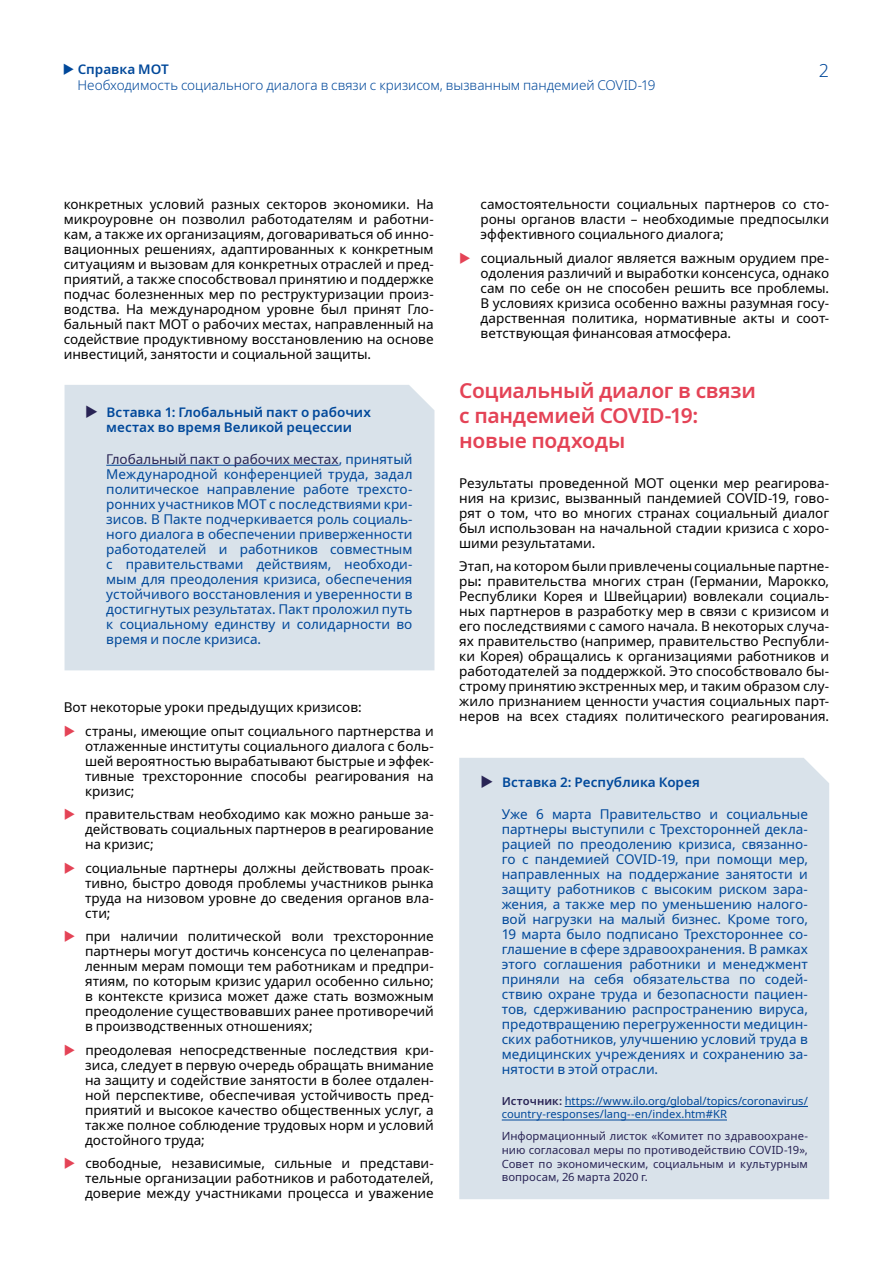
<style>
.page{position:relative;width:893px;height:1263px;background:#fff}
.page>*{position:absolute;margin:0;border:0;box-sizing:border-box;transform-origin:0 0}
.t1{font:600 21px/25.2px "Noto Sans";letter-spacing:-.015em;color:#e44356}
.t2{font:300 18px "Noto Sans";color:#00489a}
.t3{font:13.5px/15px "Noto Sans";letter-spacing:-.005em;color:#000;text-align:justify}
.t4{font:13.5px/15px "Noto Sans";color:#00489a;text-align:justify}
.t5{font:600 13.5px/15px "Noto Sans";color:#00489a}
.t6{font:300 13.5px "Noto Sans";letter-spacing:-.005em;color:#00489a}
.t7{font:11.25px/13.5px "Noto Sans";color:#292455;text-align:justify}
.t8{font:11.25px/13.5px "Noto Sans";color:#00489a}
.s1{color:#292455}
.s2{font-weight:600}
.s3{font-weight:600;color:#292455}
</style>
<div class="page">
<div style="left:65px;top:385px;width:369px;height:285px;background:#d9e2ea"></div>
<div style="left:459px;top:758px;width:370px;height:441px;background:#d9e2ea"></div>
<hr style="left:106px;top:465px;width:233px;height:1px;background:#00489a">
<hr style="left:565px;top:1106px;width:243px;height:1px;background:#00489a">
<hr style="left:502px;top:1120px;width:225px;height:1px;background:#00489a">
<svg style="left:86px;top:405px;width:11px;height:13px"></svg>
<svg style="left:482px;top:775px;width:11px;height:13px"></svg>
<p class="t5" style="left:78px;top:62px;width:93px">Справка МОТ</p>
<h2 class="t2" style="left:819px;top:57px;width:12px">2</h2>
<p class="t6" style="left:78px;top:76px;width:579px">Необходимость социального диалога в связи с кризисом, вызванным пандемией COVID-19</p>
<p class="t3" style="left:64px;top:197px;width:371px">конкретных условий разных секторов экономики. На микроуровне он позволил работодателям и работни&shy;кам, а также их организациям, договариваться об инно&shy;вационных решениях, адаптированных к конкретным ситуациям и вызовам для конкретных отраслей и пред&shy;приятий, а также способствовал принятию и поддержке подчас болезненных мер по реструктуризации произ&shy;водства. На международном уровне был принят Гло&shy;бальный пакт МОТ о рабочих местах, направленный на содействие продуктивному восстановлению на основе инвестиций, занятости и социальной защиты.</p>
<p class="t5" style="left:106px;top:405px;width:266px">Вставка 1: Глобальный пакт о рабочих местах во время Великой рецессии</p>
<p class="t4" style="left:106px;top:452px;width:308px"><span class="s1">Глобальный пакт о рабочих местах</span>, принятый Международной конференцией труда, задал политическое направление работе трехсто&shy;ронних участников МОТ с последствиями кри&shy;зисов. В Пакте подчеркивается роль социаль&shy;ного диалога в обеспечении приверженности работодателей и работников совместным с правительствами действиям, необходи&shy;мым для преодоления кризиса, обеспечения устойчивого восстановления и уверенности в достигнутых результатах. Пакт проложил путь к социальному единству и солидарности во время и после кризиса.</p>
<p class="t3" style="left:85px;top:696px;width:350px;line-height:23.5px;text-indent:-22px">Вот некоторые уроки предыдущих кризисов:<br>страны, имеющие опыт социального партнерства и</p>
<p class="t3" style="left:85px;top:738px;width:350px">отлаженные институты социального диалога с боль&shy;шей вероятностью вырабатывают быстрые и эффек&shy;тивные трехсторонние способы реагирования на кризис;</p>
<p class="t3" style="left:85px;top:807px;width:350px">правительствам необходимо как можно раньше за&shy;действовать социальных партнеров в реагирование на кризис;</p>
<p class="t3" style="left:85px;top:860px;width:350px">социальные партнеры должны действовать проак&shy;тивно, быстро доводя проблемы участников рынка труда на низовом уровне до сведения органов вла&shy;сти;</p>
<p class="t3" style="left:85px;top:929px;width:350px">при наличии политической воли трехсторонние партнеры могут достичь консенсуса по целенаправ&shy;ленным мерам помощи тем работникам и предпри&shy;ятиям, по которым кризис ударил особенно сильно; в контексте кризиса может даже стать возможным преодоление существовавших ранее противоречий в производственных отношениях;</p>
<p class="t3" style="left:85px;top:1042px;width:350px">преодолевая непосредственные последствия кри&shy;зиса, следует в первую очередь обращать внимание на защиту и содействие занятости в более отдален&shy;ной перспективе, обеспечивая устойчивость пред&shy;приятий и высокое качество общественных услуг, а также полное соблюдение трудовых норм и условий достойного труда;</p>
<p class="t3" style="left:85px;top:1156px;width:350px">свободные, независимые, сильные и представи&shy;тельные организации работников и работодателей, доверие между участниками процесса и уважение</p>
<p class="t3" style="left:480px;top:197px;width:350px">самостоятельности социальных партнеров со сто&shy;роны органов власти – необходимые предпосылки эффективного социального диалога;</p>
<p class="t3" style="left:480px;top:251px;width:350px">социальный диалог является важным орудием пре&shy;одоления различий и выработки консенсуса, однако сам по себе он не способен решить все проблемы.<br>В условиях кризиса особенно важны разумная госу&shy;дарственная политика, нормативные акты и соот&shy;ветствующая финансовая атмосфера.</p>
<h1 class="t1" style="left:459px;top:378px;width:298px">Социальный диалог в связи с пандемией COVID-19: новые подходы</h1>
<p class="t3" style="left:459px;top:476px;width:371px">Результаты проведенной МОТ оценки мер реагирова&shy;ния на кризис, вызванный пандемией COVID-19, гово&shy;рят о том, что во многих странах социальный диалог был использован на начальной стадии кризиса с хоро&shy;шими результатами.</p>
<p class="t3" style="left:459px;top:559px;width:371px">Этап, на котором были привлечены социальные партне&shy;ры<span class="s2">:</span> правительства многих стран (Германии, Марокко, Республики Корея и Швейцарии) вовлекали социаль&shy;ных партнеров в разработку мер в связи с кризисом и его последствиями с самого начала. В некоторых случа&shy;ях правительство (например, правительство Республи&shy;ки Корея) обращались к организациями работников и работодателей за поддержкой. Это способствовало бы&shy;строму принятию экстренных мер, и таким образом слу&shy;жило признанием ценности участия социальных парт&shy;неров на всех стадиях политического реагирования.</p>
<p class="t5" style="left:502px;top:775px;width:199px">Вставка 2: Республика Корея</p>
<p class="t4" style="left:502px;top:807px;width:308px">Уже 6 марта Правительство и социальные партнеры выступили с Трехсторонней декла&shy;рацией по преодолению кризиса, связанно&shy;го с пандемией COVID-19, при помощи мер, направленных на поддержание занятости и защиту работников с высоким риском зара&shy;жения, а также мер по уменьшению налого&shy;вой нагрузки на малый бизнес. Кроме того, 19 марта было подписано Трехстороннее со&shy;глашение в сфере здравоохранения. В рамках этого соглашения работники и менеджмент приняли на себя обязательства по содей&shy;ствию охране труда и безопасности пациен&shy;тов, сдерживанию распространению вируса, предотвращению перегруженности медицин&shy;ских работников, улучшению условий труда в медицинских учреждениях и сохранению за&shy;нятости в этой отрасли.</p>
<p class="t8" style="left:502px;top:1094px;width:308px"><span class="s3">Источник:</span> https://www.ilo.org/global/topics/coronavirus/ country-responses/lang--en/index.htm#KR</p>
<p class="t7" style="left:502px;top:1130px;width:308px">Информационный листок «Комитет по здравоохране&shy;нию согласовал меры по противодействию COVID-19», Совет по экономическим, социальным и культурным вопросам, 26 марта 2020 г.</p>
</div>
